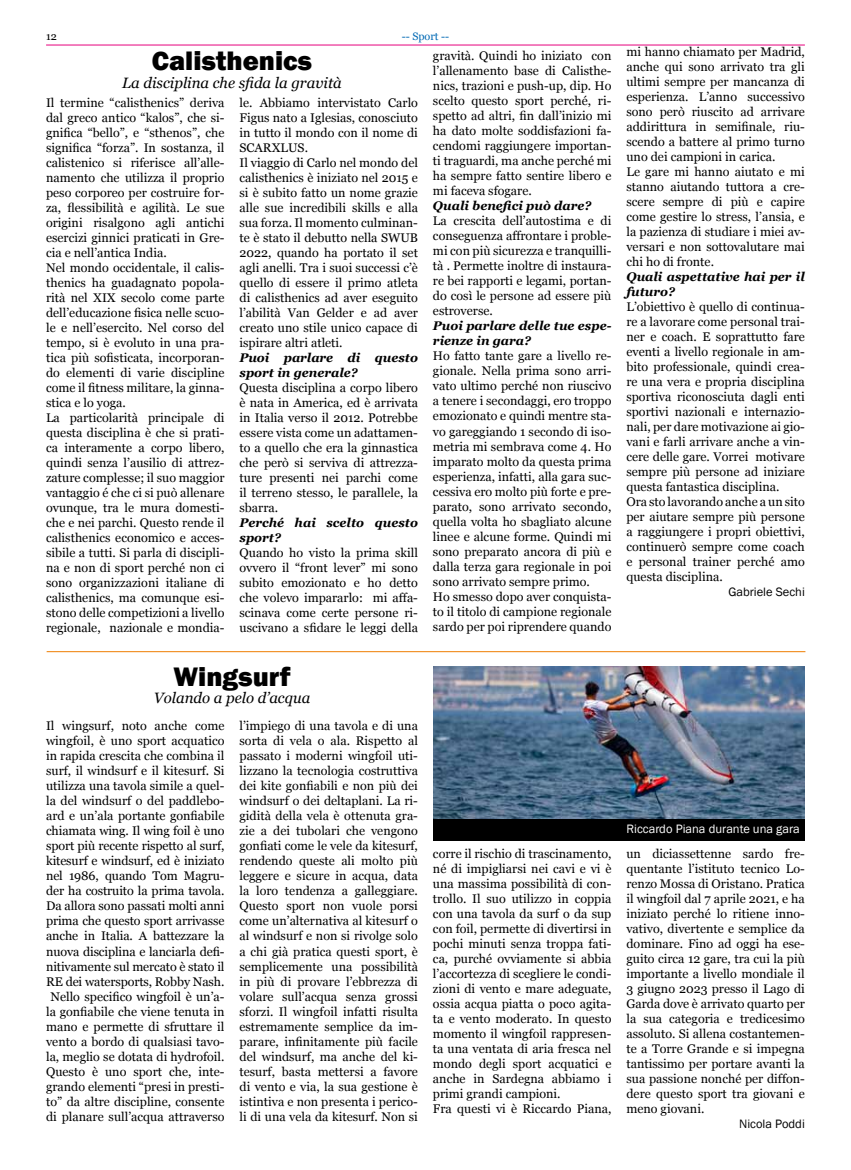
<style>
.page{position:relative;width:851px;height:1170px;background:#fff}
.page>*{position:absolute;margin:0;border:0;box-sizing:border-box;transform-origin:0 0}
.t1{font:800 27.5px "Franklin Gothic";color:#000}
.t2{font:italic 15px "Georgia";color:#000}
.t3{font:12.5px/15px "Georgia";color:#000}
.t4{font:italic 700 12.5px/15px "Georgia";color:#000}
.t5{font:12.5px "Franklin Gothic";color:#fff}
.t6{font:12.5px "Franklin Gothic";color:#000}
.t7{font:10.75px "Georgia";color:#0069b4}
.t8{font:10.75px "Georgia";color:#000}
</style>
<div class="page">
<hr style="left:46px;top:45px;width:758px;height:1px;background:#e6007d">
<img style="left:433px;top:666px;width:371px;height:153px">
<hr style="left:47px;top:651px;width:758px;height:1px;background:#ef7d00">
<div style="left:433px;top:819px;width:371px;height:21px;background:#000"></div>
<p class="t8" style="left:46px;top:30px;width:12px">12</p>
<p class="t7" style="left:401px;top:30px;width:49px">-- Sport --</p>
<h1 class="t1" style="left:152px;top:43px;width:162px">Calisthenics</h1>
<p class="t2" style="left:122px;top:73px;width:221px">La disciplina che sfida la gravità</p>
<p class="t3" style="left:46px;top:95px;width:180px">Il termine “calisthenics” deriva dal greco antico “kalos”, che si&shy;gnifica “bello”, e “sthenos”, che significa “forza”. In sostanza, il calistenico si riferisce all’alle&shy;namento che utilizza il proprio peso corporeo per costruire for&shy;za, flessibilità e agilità. Le sue origini risalgono agli antichi esercizi ginnici praticati in Gre&shy;cia e nell’antica India.<br>Nel mondo occidentale, il calis&shy;thenics ha guadagnato popola&shy;rità nel XIX secolo come parte dell’educazione fisica nelle scuo&shy;le e nell’esercito. Nel corso del tempo, si è evoluto in una pra&shy;tica più sofisticata, incorporan&shy;do elementi di varie discipline come il fitness militare, la ginna&shy;stica e lo yoga.<br>La particolarità principale di questa disciplina è che si prati&shy;ca interamente a corpo libero, quindi senza l’ausilio di attrez&shy;zature complesse; il suo maggior vantaggio é che ci si può allenare ovunque, tra le mura domesti&shy;che e nei parchi. Questo rende il calisthenics economico e acces&shy;sibile a tutti. Si parla di discipli&shy;na e non di sport perché non ci sono organizzazioni italiane di calisthenics, ma comunque esi&shy;stono delle competizioni a livello regionale, nazionale e mondia-</p>
<p class="t3" style="left:239px;top:95px;width:180px">le. Abbiamo intervistato Carlo<br>Figus nato a Iglesias, conosciuto in tutto il mondo con il nome di<br>SCARXLUS.<br>Il viaggio di Carlo nel mondo del calisthenics è iniziato nel 2015 e si è subito fatto un nome grazie alle sue incredibili skills e alla sua forza. Il momento culminan&shy;te è stato il debutto nella SWUB<br>2022, quando ha portato il set agli anelli. Tra i suoi successi c’è quello di essere il primo atleta di calisthenics ad aver eseguito l’abilità Van Gelder e ad aver creato uno stile unico capace di ispirare altri atleti.</p>
<p class="t4" style="left:239px;top:350px;width:180px">Puoi parlare di questo sport in generale?</p>
<p class="t3" style="left:239px;top:380px;width:180px;text-align:justify">Questa disciplina a corpo libero è nata in America, ed è arrivata in Italia verso il 2012. Potrebbe essere vista come un adattamen&shy;to a quello che era la ginnastica che però si serviva di attrezza&shy;ture presenti nei parchi come il terreno stesso, le parallele, la sbarra.</p>
<p class="t4" style="left:239px;top:515px;width:180px">Perché hai scelto questo sport?</p>
<p class="t3" style="left:239px;top:545px;width:180px;text-align:justify">Quando ho visto la prima skill ovvero il “front lever” mi sono subito emozionato e ho detto che volevo impararlo: mi affa&shy;scinava come certe persone ri&shy;uscivano a sfidare le leggi della</p>
<p class="t3" style="left:433px;top:48px;width:180px;text-align:justify">gravità. Quindi ho iniziato con l’allenamento base di Calisthe&shy;nics, trazioni e push-up, dip. Ho scelto questo sport perché, ri&shy;spetto ad altri, fin dall’inizio mi ha dato molte soddisfazioni fa&shy;cendomi raggiungere importan&shy;ti traguardi, ma anche perché mi ha sempre fatto sentire libero e mi faceva sfogare.</p>
<p class="t4" style="left:433px;top:198px;width:160px">Quali benefici può dare?</p>
<p class="t3" style="left:433px;top:213px;width:180px;text-align:justify">La crescita dell’autostima e di conseguenza affrontare i proble&shy;mi con più sicurezza e tranquilli&shy;tà . Permette inoltre di instaura&shy;re bei rapporti e legami, portan&shy;do così le persone ad essere più estroverse.</p>
<p class="t4" style="left:433px;top:318px;width:180px">Puoi parlare delle tue espe&shy;rienze in gara?</p>
<p class="t3" style="left:433px;top:348px;width:180px">Ho fatto tante gare a livello re&shy;gionale. Nella prima sono arri&shy;vato ultimo perché non riuscivo a tenere i secondaggi, ero troppo emozionato e quindi mentre sta&shy;vo gareggiando 1 secondo di iso&shy;metria mi sembrava come 4. Ho imparato molto da questa prima esperienza, infatti, alla gara suc&shy;cessiva ero molto più forte e pre&shy;parato, sono arrivato secondo, quella volta ho sbagliato alcune linee e alcune forme. Quindi mi sono preparato ancora di più e dalla terza gara regionale in poi sono arrivato sempre primo.<br>Ho smesso dopo aver conquista&shy;to il titolo di campione regionale sardo per poi riprendere quando</p>
<p class="t3" style="left:626px;top:44px;width:180px">mi hanno chiamato per Madrid, anche qui sono arrivato tra gli ultimi sempre per mancanza di esperienza. L’anno successivo sono però riuscito ad arrivare addirittura in semifinale, riu&shy;scendo a battere al primo turno uno dei campioni in carica.<br>Le gare mi hanno aiutato e mi stanno aiutando tuttora a cre&shy;scere sempre di più e capire come gestire lo stress, l’ansia, e la pazienza di studiare i miei av&shy;versari e non sottovalutare mai chi ho di fronte.</p>
<p class="t4" style="left:626px;top:269px;width:180px">Quali aspettative hai per il futuro?</p>
<p class="t3" style="left:626px;top:299px;width:180px">L’obiettivo è quello di continua&shy;re a lavorare come personal trai&shy;ner e coach. E soprattutto fare eventi a livello regionale in am&shy;bito professionale, quindi crea&shy;re una vera e propria disciplina sportiva riconosciuta dagli enti sportivi nazionali e internazio&shy;nali, per dare motivazione ai gio&shy;vani e farli arrivare anche a vin&shy;cere delle gare. Vorrei motivare sempre più persone ad iniziare questa fantastica disciplina.<br>Ora sto lavorando anche a un sito per aiutare sempre più persone a raggiungere i propri obiettivi, continuerò sempre come coach e personal trainer perché amo questa disciplina.</p>
<p class="t6" style="left:728px;top:584px;width:78px">Gabriele Sechi</p>
<h1 class="t1" style="left:173px;top:658px;width:119px">Wingsurf</h1>
<p class="t2" style="left:154px;top:688px;width:158px">Volando a pelo d’acqua</p>
<p class="t3" style="left:46px;top:718px;width:180px;text-align:center">Il wingsurf, noto anche come wingfoil, è uno sport acquatico in rapida crescita che combina il surf, il windsurf e il kitesurf. Si utilizza una tavola simile a quel&shy;la del windsurf o del paddlebo&shy;ard e un’ala portante gonfiabile chiamata wing. Il wing foil è uno sport più recente rispetto al surf, kitesurf e windsurf, ed è iniziato nel 1986, quando Tom Magru&shy;der ha costruito la prima tavola.<br>Da allora sono passati molti anni prima che questo sport arrivasse anche in Italia. A battezzare la nuova disciplina e lanciarla defi&shy;nitivamente sul mercato è stato il<br>RE dei watersports, Robby Nash.<br>Nello specifico wingfoil è un’a&shy;la gonfiabile che viene tenuta in mano e permette di sfruttare il vento a bordo di qualsiasi tavo&shy;la, meglio se dotata di hydrofoil.<br>Questo è uno sport che, inte&shy;grando elementi “presi in presti&shy;to” da altre discipline, consente di planare sull’acqua attraverso</p>
<p class="t3" style="left:239px;top:718px;width:180px;text-align:justify">l’impiego di una tavola e di una sorta di vela o ala. Rispetto al passato i moderni wingfoil uti&shy;lizzano la tecnologia costruttiva dei kite gonfiabili e non più dei windsurf o dei deltaplani. La ri&shy;gidità della vela è ottenuta gra&shy;zie a dei tubolari che vengono gonfiati come le vele da kitesurf, rendendo queste ali molto più leggere e sicure in acqua, data la loro tendenza a galleggiare.<br>Questo sport non vuole porsi come un’alternativa al kitesurf o al windsurf e non si rivolge solo a chi già pratica questi sport, è semplicemente una possibilità in più di provare l’ebbrezza di volare sull’acqua senza grossi sforzi. Il wingfoil infatti risulta estremamente semplice da im&shy;parare, infinitamente più facile del windsurf, ma anche del ki&shy;tesurf, basta mettersi a favore di vento e via, la sua gestione è istintiva e non presenta i perico&shy;li di una vela da kitesurf. Non si</p>
<p class="t5" style="left:626px;top:820px;width:175px">Riccardo Piana durante una gara</p>
<p class="t3" style="left:433px;top:846px;width:180px">corre il rischio di trascinamento, né di impigliarsi nei cavi e vi è una massima possibilità di con&shy;trollo. Il suo utilizzo in coppia con una tavola da surf o da sup con foil, permette di divertirsi in pochi minuti senza troppa fati&shy;ca, purché ovviamente si abbia l’accortezza di scegliere le condi&shy;zioni di vento e mare adeguate, ossia acqua piatta o poco agita&shy;ta e vento moderato. In questo momento il wingfoil rappresen&shy;ta una ventata di aria fresca nel mondo degli sport acquatici e anche in Sardegna abbiamo i primi grandi campioni.<br>Fra questi vi è Riccardo Piana,</p>
<p class="t3" style="left:626px;top:846px;width:180px;text-align:justify">un diciassettenne sardo fre&shy;quentante l’istituto tecnico Lo&shy;renzo Mossa di Oristano. Pratica il wingfoil dal 7 aprile 2021, e ha iniziato perché lo ritiene inno&shy;vativo, divertente e semplice da dominare. Fino ad oggi ha ese&shy;guito circa 12 gare, tra cui la più importante a livello mondiale il 3 giugno 2023 presso il Lago di Garda dove è arrivato quarto per la sua categoria e tredicesimo assoluto. Si allena costantemen&shy;te a Torre Grande e si impegna tantissimo per portare avanti la sua passione nonché per diffon&shy;dere questo sport tra giovani e meno giovani.</p>
<p class="t6" style="left:739px;top:1116px;width:67px">Nicola Poddi</p>
</div>
